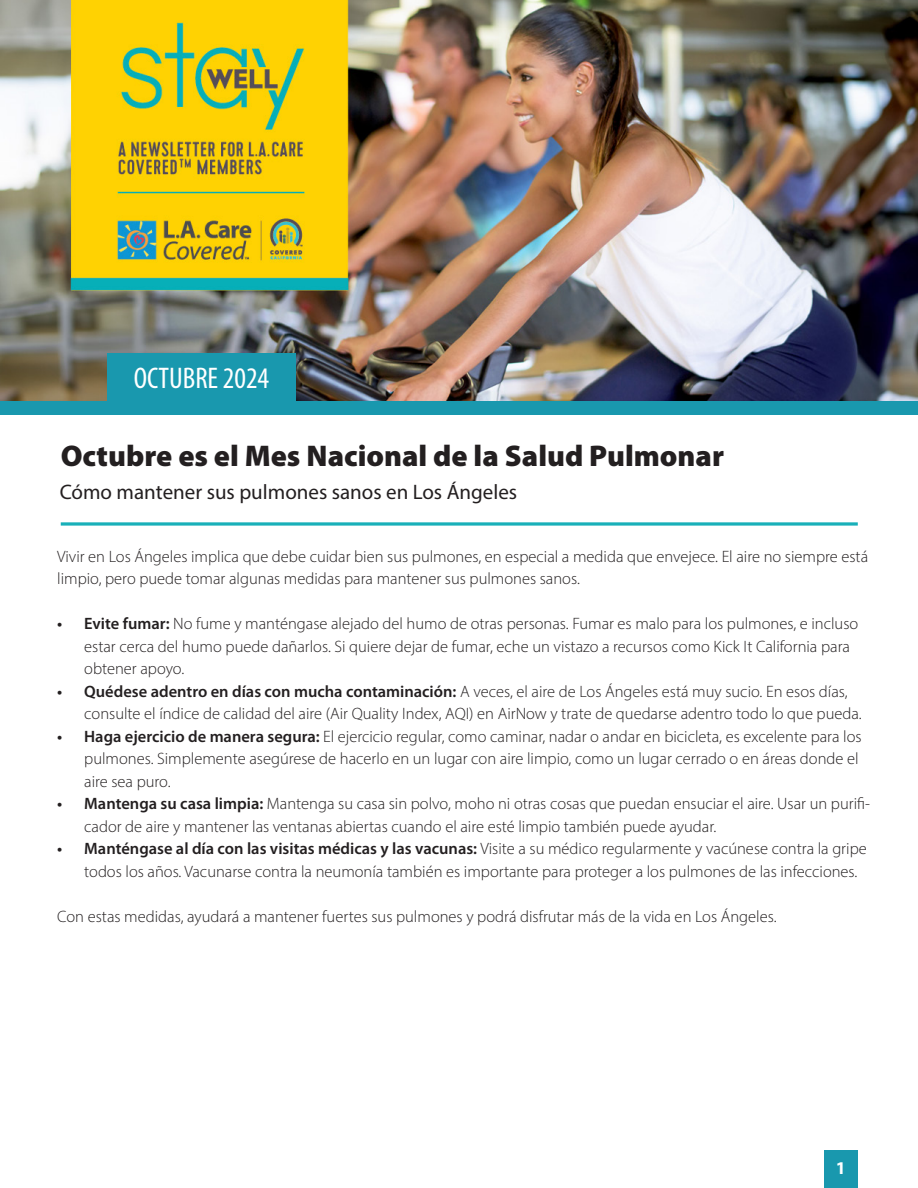
<style>
.page{position:relative;width:918px;height:1188px;background:#fff}
.page>*{position:absolute;margin:0;border:0;box-sizing:border-box;transform-origin:0 0}
.t1{font:900 30px "Myriad Pro";color:#231f20}
.t2{font:condensed 30px "Myriad Pro";color:#fff}
.t3{font:21px "Myriad Pro";color:#231f20}
.t4{font:700 18px "Myriad Pro";color:#fff}
.t5{font:300 16.5px/22.5px "Myriad Pro";color:#231f20}
.s1{font-weight:600}
</style>
<div class="page">
<img style="left:0;top:0;width:918px;height:401px">
<div style="left:824px;top:1151px;width:34px;height:37px;background:#1998ae"></div>
<div style="left:0;top:401px;width:918px;height:13px;background:#1998ae"></div>
<svg style="left:61px;top:522px;width:797px;height:4px;background:#43bec6"></svg>
<div style="left:107px;top:354px;width:189px;height:51px;background:#1998ae"></div>
<h1 class="t2" style="left:134px;top:360px;width:137px">OCTUBRE 2024</h1>
<h2 class="t1" style="left:61px;top:436px;width:665px">Octubre es el Mes Nacional de la Salud Pulmonar</h2>
<p class="t3" style="left:60px;top:479px;width:459px">Cómo mantener sus pulmones sanos en Los Ángeles</p>
<p class="t5" style="left:57px;top:545px;width:812px">Vivir en Los Ángeles implica que debe cuidar bien sus pulmones, en especial a medida que envejece. El aire no siempre está limpio, pero puede tomar algunas medidas para mantener sus pulmones sanos.</p>
<p class="t5" style="left:84px;top:612px;width:776px;text-indent:-27px"><span class="s1">• Evite fumar:</span> No fume y manténgase alejado del humo de otras personas. Fumar es malo para los pulmones, e incluso estar cerca del humo puede dañarlos. Si quiere dejar de fumar, eche un vistazo a recursos como Kick It California para obtener apoyo.</p>
<p class="t5" style="left:84px;top:680px;width:779px;text-indent:-27px"><span class="s1">• Quédese adentro en días con mucha contaminación:</span> A veces, el aire de Los Ángeles está muy sucio. En esos días, consulte el índice de calidad del aire (Air Quality Index, AQI) en AirNow y trate de quedarse adentro todo lo que pueda.</p>
<p class="t5" style="left:84px;top:725px;width:779px;text-indent:-27px"><span class="s1">• Haga ejercicio de manera segura:</span> El ejercicio regular, como caminar, nadar o andar en bicicleta, es excelente para los pulmones. Simplemente asegúrese de hacerlo en un lugar con aire limpio, como un lugar cerrado o en áreas donde el aire sea puro.</p>
<p class="t5" style="left:84px;top:792px;width:787px;text-indent:-27px"><span class="s1">• Mantenga su casa limpia:</span> Mantenga su casa sin polvo, moho ni otras cosas que puedan ensuciar el aire. Usar un purifi&shy;cador de aire y mantener las ventanas abiertas cuando el aire esté limpio también puede ayudar.</p>
<p class="t5" style="left:84px;top:837px;width:784px;text-indent:-27px"><span class="s1">• Manténgase al día con las visitas médicas y las vacunas:</span> Visite a su médico regularmente y vacúnese contra la gripe todos los años. Vacunarse contra la neumonía también es importante para proteger a los pulmones de las infecciones.</p>
<p class="t5" style="left:57px;top:905px;width:721px">Con estas medidas, ayudará a mantener fuertes sus pulmones y podrá disfrutar más de la vida en Los Ángeles.</p>
<p class="t4" style="left:836px;top:1156px;width:11px">1</p>
</div>
